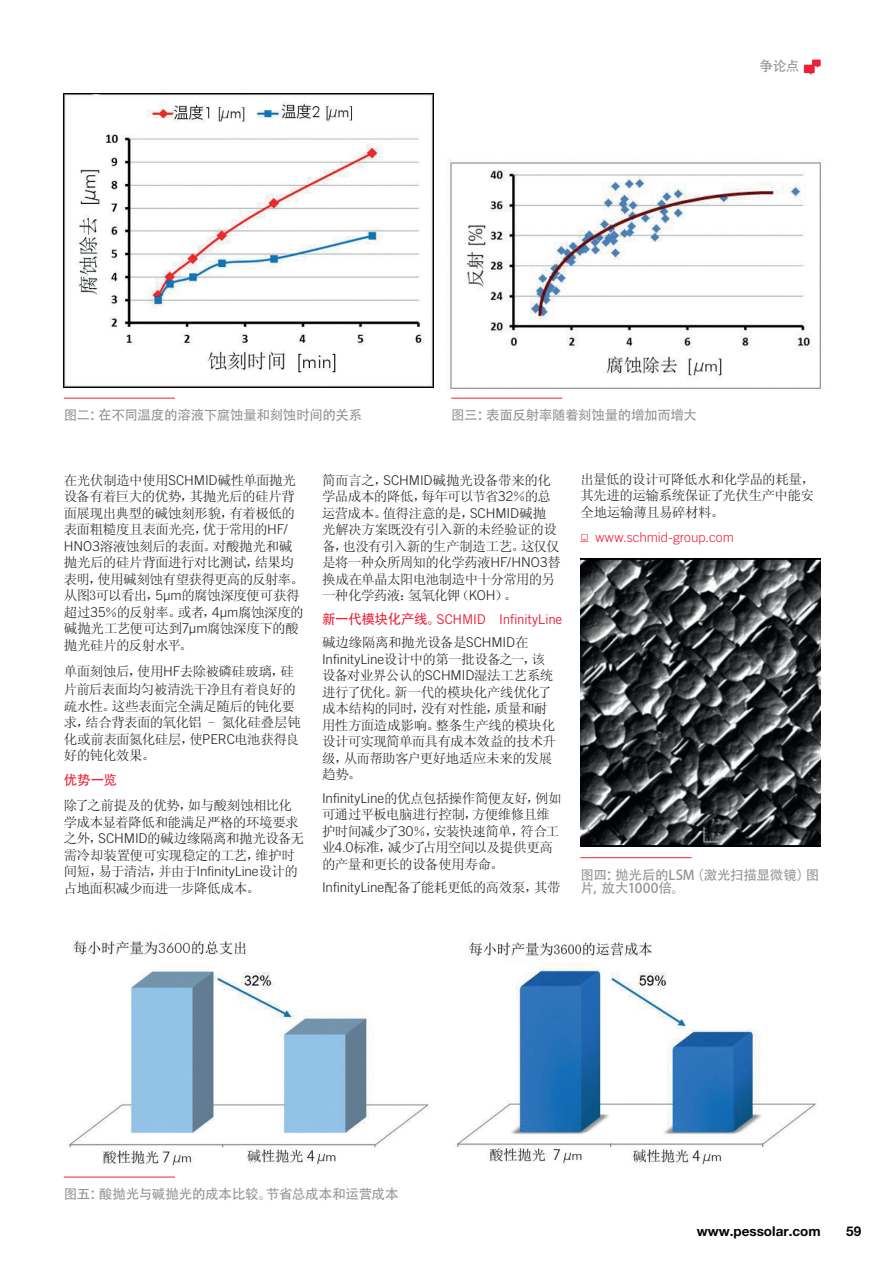
<style>
.page{position:relative;width:893px;height:1263px;background:#fff}
.page>*{position:absolute;margin:0;border:0;box-sizing:border-box;transform-origin:0 0}
.BODY_COPY_2013{font:13.5px/16.5px "Sim Sun";letter-spacing:-.035em;color:#231f20}
.BODY_COPY_2013-2{font:13.5px "Adobe Heiti Std";letter-spacing:-.025em;color:#939598}
.BODY_COPY_2013-3{font:13.5px/13.5px "Adobe Heiti Std";letter-spacing:-.005em;color:#939598}
.BODY_COPY_2013-4{font:13.5px "Trade Gothic";letter-spacing:-.025em;color:#ec2138}
.BODY_COPY_2013-5{font:300 13.5px "Trade Gothic";color:#ec2138}
.t1{font:700 13.5px "Helvetica Neue LT Pro";color:#080302}
.BODY_COPY_2013-6{font:13.5px "Adobe Heiti Std";color:#ec2138}
.s1{font-family:"Trade Gothic";font-weight:300}
.s2{font-family:"Adobe Heiti Std"}
</style>
<div class="page">
<svg style="left:804px;top:60px;width:17px;height:15px"></svg>
<img style="left:64px;top:94px;width:369px;height:293px">
<hr style="left:64px;top:398px;width:111px;height:1px;background:#ed252c">
<hr style="left:451px;top:398px;width:111px;height:1px;background:#ed252c">
<img style="left:448px;top:158px;width:376px;height:232px">
<img style="left:580px;top:559px;width:241px;height:288px">
<hr style="left:580px;top:857px;width:111px;height:1px;background:#ed252c">
<hr style="left:64px;top:1177px;width:111px;height:1px;background:#ed252c">
<img style="left:68px;top:940px;width:748px;height:226px">
<svg style="left:580px;top:534px;width:8px;height:8px"></svg>
<p class="BODY_COPY_2013-2" style="left:760px;top:58px;width:41px">争论点</p>
<p class="BODY_COPY_2013-2" style="left:64px;top:407px;width:300px">图二：在不同温度的溶液下腐蚀量和刻蚀时间的关系</p>
<p class="BODY_COPY_2013-2" style="left:451px;top:407px;width:247px">图三：表面反射率随着刻蚀量的增加而增大</p>
<p class="BODY_COPY_2013" style="left:64px;top:472px;width:242px">在光伏制造中使用<span class="s1">SCHMID</span>碱性单面抛光设备有着巨大的优势，其抛光后的硅片背面展现出典型的碱蚀刻形貌，有着极低的表面粗糙度且表面光亮，优于常用的<span class="s1">HF/<br>HNO3</span>溶液蚀刻后的表面。对酸抛光和碱抛光后的硅片背面进行对比测试，结果均表明，使用碱刻蚀有望获得更高的反射率。从图3可以看出，<span class="s1">5μm</span>的腐蚀深度便可获得超过<span class="s1">35</span>％的反射率。或者，<span class="s1">4μm</span>腐蚀深度的碱抛光工艺便可达到<span class="s1">7μm</span>腐蚀深度下的酸抛光硅片的反射水平。</p>
<p class="BODY_COPY_2013" style="left:64px;top:662px;width:234px;line-height:18px">单面刻蚀后，使用<span class="s1">HF</span>去除被磷硅玻璃，硅片前后表面均匀被清洗干净且有着良好的</p>
<p class="BODY_COPY_2013" style="left:64px;top:698px;width:239px">疏水性。这些表面完全满足随后的钝化要求，结合背表面的氧化铝 - 氮化硅叠层钝化或前表面氮化硅层，使<span class="s1">PERC</span>电池获得良好的钝化效果。</p>
<p class="BODY_COPY_2013-6" style="left:64px;top:772px;width:55px">优势一览</p>
<p class="BODY_COPY_2013" style="left:64px;top:797px;width:242px">除了之前提及的优势，如与酸刻蚀相比化学成本显着降低和能满足严格的环境要求之外，<span class="s1">SCHMID</span>的碱边缘隔离和抛光设备无需冷却装置便可实现稳定的工艺，维护时间短，易于清洁，并由于<span class="s1">InfinityLine</span>设计的占地面积减少而进一步降低成本。</p>
<p class="BODY_COPY_2013" style="left:322px;top:472px;width:240px">简而言之，<span class="s1">SCHMID</span>碱抛光设备带来的化学品成本的降低，每年可以节省<span class="s1">32</span>％的总运营成本。值得注意的是，<span class="s1">SCHMID</span>碱抛光解决方案既没有引入新的未经验证的设备，也没有引入新的生产制造工艺。这仅仅是将一种众所周知的化学药液<span class="s1">HF/HNO3</span>替换成在单晶太阳电池制造中十分常用的另一种化学药液：氢氧化钾（<span class="s1">KOH</span>）。</p>
<p class="BODY_COPY_2013-4" style="left:322px;top:611px;width:242px"><span class="s2">新一代模块化产线。</span>SCHMID InfinityLine</p>
<p class="BODY_COPY_2013" style="left:322px;top:634px;width:235px">碱边缘隔离和抛光设备是<span class="s1">SCHMID</span>在<br><span class="s1">InfinityLine</span>设计中的第一批设备之一，该设备对业界公认的<span class="s1">SCHMID</span>湿法工艺系统进行了优化。新一代的模块化产线优化了成本结构的同时，没有对性能，质量和耐用性方面造成影响。整条生产线的模块化设计可实现简单而具有成本效益的技术升级，从而帮助客户更好地适应未来的发展趋势。</p>
<p class="BODY_COPY_2013" style="left:322px;top:790px;width:241px"><span class="s1">InfinityLine</span>的优点包括操作简便友好，例如可通过平板电脑进行控制，方便维修且维护时间减少了<span class="s1">30</span>％，安装快速简单，符合工业<span class="s1">4.0</span>标准，减少了占用空间以及提供更高的产量和更长的设备使用寿命。</p>
<p class="BODY_COPY_2013" style="left:322px;top:879px;width:240px"><span class="s1">InfinityLine</span>配备了能耗更低的高效泵，其带</p>
<p class="BODY_COPY_2013" style="left:580px;top:471px;width:236px;text-align:justify">出量低的设计可降低水和化学品的耗量，其先进的运输系统保证了光伏生产中能安全地运输薄且易碎材料。</p>
<p class="BODY_COPY_2013-5" style="left:595px;top:529px;width:140px">www.schmid-group.com</p>
<p class="BODY_COPY_2013-3" style="left:580px;top:868px;width:240px">图四：抛光后的LSM（激光扫描显微镜）图片，放大1000倍。</p>
<p class="BODY_COPY_2013-2" style="left:64px;top:1186px;width:336px">图五：酸抛光与碱抛光的成本比较。节省总成本和运营成本</p>
<p class="t1" style="left:697px;top:1223px;width:125px">www.pessolar.com</p>
<p class="t1" style="left:846px;top:1223px;width:17px">59</p>
</div>
